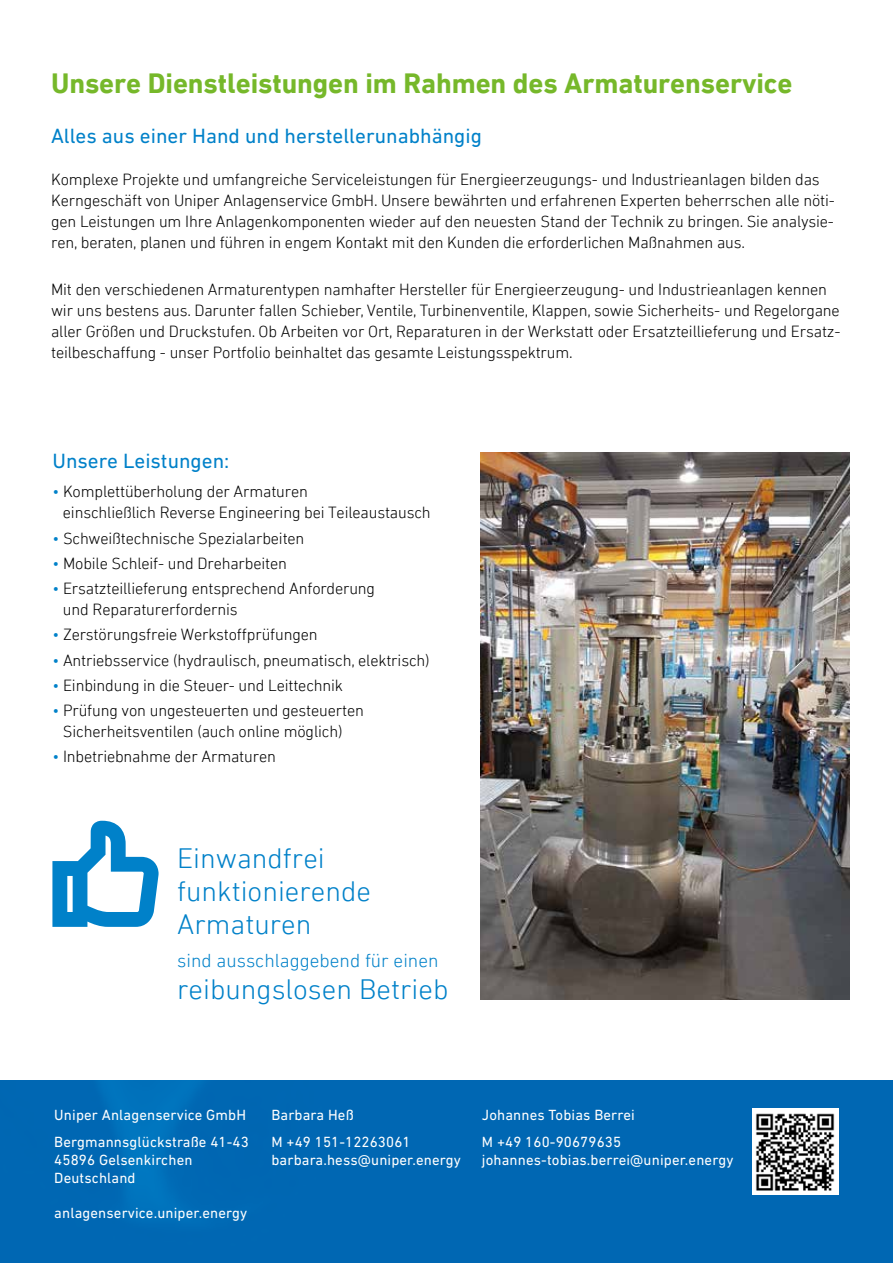
<style>
.page{position:relative;width:893px;height:1263px;background:#fff}
.page>*{position:absolute;margin:0;border:0;box-sizing:border-box;transform-origin:0 0}
.t1{font:300 28.65px/32.7px "DIN Next LT Pro";color:#0081c9}
.t2{font:700 28.5px "DIN Next LT Pro";letter-spacing:-.005em;color:#76b82a}
.t3{font:21px "DIN Next LT Pro";color:#0081c9}
.t4{font:300 19.05px "DIN Next LT Pro";color:#0081c9}
.t5{font:300 16.5px/21px "DIN Next LT Pro";letter-spacing:-.01em;color:#000}
.t6{font:15px/26.5px "DIN Next LT Pro";letter-spacing:.01em;color:#fff}
.s1{color:#0081c9}
</style>
<div class="page">
<div style="left:479px;top:1080px;width:414px;height:183px;background:#0067b3"></div>
<img style="left:0;top:1080px;width:479px;height:183px">
<div style="left:752px;top:1109px;width:86px;height:86px;background:#fff"></div>
<img style="left:756px;top:1113px;width:79px;height:77px">
<img style="left:480px;top:452px;width:369px;height:547px">
<svg style="left:52px;top:821px;width:107px;height:106px"></svg>
<h2 class="t2" style="left:51px;top:66px;width:743px">Unsere Dienstleistungen im Rahmen des Armaturenservice</h2>
<p class="t3" style="left:51px;top:124px;width:432px">Alles aus einer Hand und herstellerunabhängig</p>
<p class="t5" style="left:51px;top:169px;width:785px">Komplexe Projekte und umfangreiche Serviceleistungen für Energieerzeugungs- und Industrieanlagen bilden das Kerngeschäft von Uniper Anlagenservice GmbH. Unsere bewährten und erfahrenen Experten beherrschen alle nöti&shy;gen Leistungen um Ihre Anlagenkomponenten wieder auf den neuesten Stand der Technik zu bringen. Sie analysie&shy;ren, beraten, planen und führen in engem Kontakt mit den Kunden die erforderlichen Maßnahmen aus.</p>
<p class="t5" style="left:51px;top:279px;width:791px">Mit den verschiedenen Armaturentypen namhafter Hersteller für Energieerzeugung- und Industrieanlagen kennen wir uns bestens aus. Darunter fallen Schieber, Ventile, Turbinenventile, Klappen, sowie Sicherheits- und Regelorgane aller Größen und Druckstufen. Ob Arbeiten vor Ort, Reparaturen in der Werkstatt oder Ersatzteillieferung und Ersatz&shy;teilbeschaffung - unser Portfolio beinhaltet das gesamte Leistungsspektrum.</p>
<p class="t3" style="left:52px;top:449px;width:178px">Unsere Leistungen:</p>
<p class="t5" style="left:63px;top:481px;width:369px;text-indent:-11px"><span class="s1">•</span> Komplettüberholung der Armaturen<br>einschließlich Reverse Engineering bei Teileaustausch</p>
<p class="t5" style="left:52px;top:527px;width:254px"><span class="s1">•</span> Schweißtechnische Spezialarbeiten</p>
<p class="t5" style="left:52px;top:553px;width:236px"><span class="s1">•</span> Mobile Schleif- und Dreharbeiten</p>
<p class="t5" style="left:63px;top:578px;width:314px;text-indent:-11px"><span class="s1">•</span> Ersatzteillieferung entsprechend Anforderung und Reparaturerfordernis</p>
<p class="t5" style="left:52px;top:624px;width:267px"><span class="s1">•</span> Zerstörungsfreie Werkstoffprüfungen</p>
<p class="t5" style="left:52px;top:649px;width:379px"><span class="s1">•</span> Antriebsservice (hydraulisch, pneumatisch, elektrisch)</p>
<p class="t5" style="left:52px;top:675px;width:292px"><span class="s1">•</span> Einbindung in die Steuer- und Leittechnik</p>
<p class="t5" style="left:63px;top:700px;width:302px;text-indent:-11px"><span class="s1">•</span> Prüfung von ungesteuerten und gesteuerten<br>Sicherheitsventilen (auch online möglich)</p>
<p class="t5" style="left:52px;top:746px;width:225px"><span class="s1">•</span> Inbetriebnahme der Armaturen</p>
<h1 class="t1" style="left:177px;top:842px;width:195px">Einwandfrei funktionierende<br>Armaturen</h1>
<p class="t4" style="left:177px;top:949px;width:263px">sind ausschlaggebend für einen</p>
<h1 class="t1" style="left:177px;top:973px;width:273px">reibungslosen Betrieb</h1>
<p class="t6" style="left:54px;top:1101px;width:196px">Uniper Anlagenservice GmbH<br>Bergmannsglückstraße 41-43</p>
<p class="t6" style="left:54px;top:1150px;width:140px;line-height:18px">45896 Gelsenkirchen<br>Deutschland</p>
<p class="t6" style="left:54px;top:1199px;width:194px">anlagenservice.uniper.energy</p>
<p class="t6" style="left:271px;top:1101px;width:141px">Barbara Heß<br>M +49 151-12263061</p>
<p class="t6" style="left:271px;top:1146px;width:191px">barbara.hess@uniper.energy</p>
<p class="t6" style="left:482px;top:1101px;width:154px">Johannes Tobias Berrei<br>M +49 160-90679635</p>
<p class="t6" style="left:482px;top:1146px;width:253px">johannes-tobias.berrei@uniper.energy</p>
</div>
